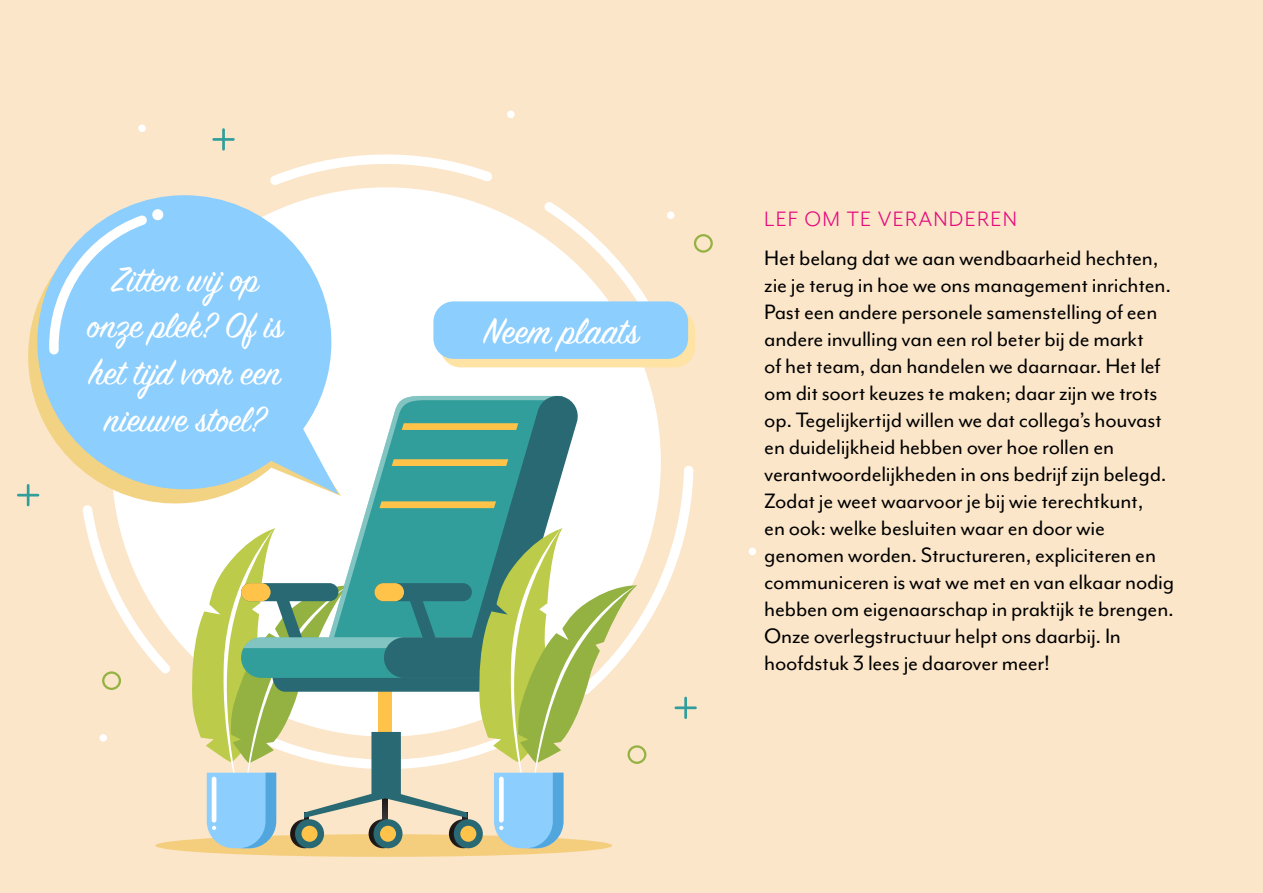
<style>
.page{position:relative;width:1263px;height:893px;background:#fbe6c9}
.page>*{position:absolute;margin:0;border:0;box-sizing:border-box;transform-origin:0 0}
.t1{font:40.5px "Sign Painter House Script";color:#fff}
.t2{font:39px/46.8px "Sign Painter House Script";color:#fff;text-align:center}
.t3{font:24px/27px "Mr Eaves Mod OT";letter-spacing:-.01em;color:#000}
.t4{font:24px "Mr Eaves Mod OT";letter-spacing:.05em;color:#e50b7e}
</style>
<div class="page">
<svg style="left:270px;top:154px;width:222px;height:31px"></svg>
<svg style="left:544px;top:202px;width:104px;height:99px"></svg>
<div style="left:112px;top:187px;width:549px;height:550px;background:#fff;border-radius:50%"></div>
<svg style="left:22px;top:307px;width:167px;height:200px"></svg>
<svg style="left:37px;top:195px;width:295px;height:299px;fill:#8ccefe"></svg>
<svg style="left:49px;top:215px;width:98px;height:139px;background:#a7d6f7"></svg>
<div style="left:152px;top:209px;width:11px;height:11px;background:#fff;border-radius:50%"></div>
<div style="left:155px;top:834px;width:457px;height:23px;background:#f4cd7d;border-radius:50%"></div>
<svg style="left:241px;top:396px;width:88px;height:63px;fill:#8ccefe"></svg>
<svg style="left:384px;top:395px;width:194px;height:64px;background:#469d9d"></svg>
<svg style="left:402px;top:423px;width:116px;height:7px"></svg>
<div style="left:440px;top:310px;width:255px;height:57px;background:#ffe3a4;border-radius:20px"></div>
<div style="left:433px;top:301px;width:255px;height:58px;background:#8ccefe;border-radius:20px"></div>
<svg style="left:82px;top:505px;width:89px;height:185px"></svg>
<svg style="left:189px;top:459px;width:504px;height:389px"></svg>
<svg style="left:694px;top:234px;width:19px;height:19px"></svg>
<div style="left:507px;top:111px;width:8px;height:7px;background:#fff;border-radius:50%"></div>
<div style="left:667px;top:211px;width:7px;height:8px;background:#fff;border-radius:50%"></div>
<div style="left:748px;top:548px;width:8px;height:7px;background:#fff;border-radius:50%"></div>
<div style="left:138px;top:124px;width:8px;height:8px;background:#fff;border-radius:50%"></div>
<div style="left:99px;top:734px;width:8px;height:8px;background:#fff;border-radius:50%"></div>
<hr style="left:27px;top:484px;width:3px;height:22px;background:#319e9b">
<hr style="left:17px;top:494px;width:22px;height:2px;background:#319e9b">
<hr style="left:222px;top:128px;width:3px;height:23px;background:#319e9b">
<hr style="left:212px;top:138px;width:23px;height:3px;background:#319e9b">
<hr style="left:684px;top:697px;width:3px;height:22px;background:#319e9b">
<hr style="left:674px;top:706px;width:23px;height:3px;background:#319e9b">
<h2 class="t2" style="left:87px;top:259px;width:198px">Zitten wij op onze plek? Of is het tijd voor een nieuwe stoel?</h2>
<h1 class="t1" style="left:484px;top:306px;width:156px">Neem plaats</h1>
<p class="t4" style="left:764px;top:206px;width:254px">LEF OM TE VERANDEREN</p>
<p class="t3" style="left:764px;top:244px;width:411px">Het belang dat we aan wendbaarheid hechten, zie je terug in hoe we ons management inrichten.<br>Past een andere personele samenstelling of een andere invulling van een rol beter bij de markt<br>of het team, dan handelen we daarnaar. Het lef om dit soort keuzes te maken; daar zijn we trots op. Tegelijkertijd willen we dat collega’s houvast en duidelijkheid hebben over hoe rollen en verantwoordelijkheden in ons bedrijf zijn belegd.<br>Zodat je weet waarvoor je bij wie terechtkunt,<br>en ook: welke besluiten waar en door wie genomen worden. Structureren, expliciteren en communiceren is wat we met en van elkaar nodig hebben om eigenaarschap in praktijk te brengen.<br>Onze overlegstructuur helpt ons daarbij. In hoofdstuk 3 lees je daarover meer!</p>
</div>
